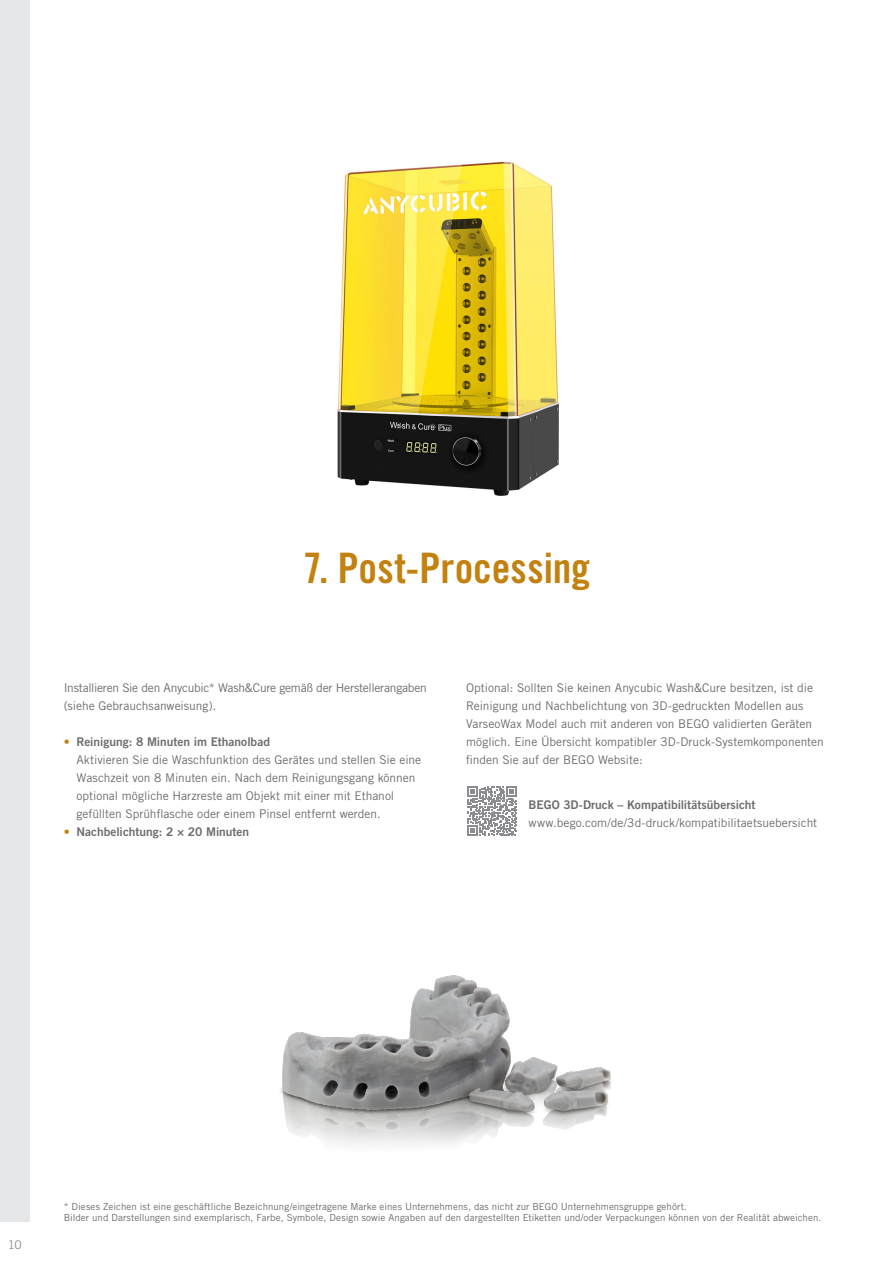
<style>
.page{position:relative;width:893px;height:1263px;background:#fff}
.page>*{position:absolute;margin:0;border:0;box-sizing:border-box;transform-origin:0 0}
.t1{font:42px "Trade Gothic LT Std Bd Cn 20";color:#c3820f}
.t2{font:12px/18px "Trade Gothic LT Pro";letter-spacing:-.005em;color:#6c6d70}
.t3{font:12px "Trade Gothic LT Pro Bd 2";color:#6c6d70}
.t4{font:12px "Trade Gothic LT Pro";color:#8a8c8f}
.t5{font:9.75px/11.7px "Trade Gothic LT Pro";letter-spacing:.005em;color:#6c6d70}
.s1{font-family:"Trade Gothic LT Pro";color:#c3820f}
</style>
<div class="page">
<div style="left:0;top:0;width:30px;height:1221px;background:#e6e7e9"></div>
<img style="left:337px;top:161px;width:222px;height:335px">
<img style="left:280px;top:975px;width:331px;height:170px">
<svg style="left:468px;top:787px;width:49px;height:49px"></svg>
<h1 class="t1" style="left:303px;top:543px;width:288px">7. Post-Processing</h1>
<p class="t2" style="left:64px;top:679px;width:365px">Installieren Sie den Anycubic* Wash&amp;Cure gemäß der Herstellerangaben (siehe Gebrauchsanweisung).</p>
<p class="t3" style="left:64px;top:734px;width:208px"><span class="s1">•</span> Reinigung: 8 Minuten im Ethanolbad</p>
<p class="t2" style="left:77px;top:751px;width:346px">Aktivieren Sie die Waschfunktion des Gerätes und stellen Sie eine Waschzeit von 8 Minuten ein. Nach dem Reinigungsgang können optional mögliche Harzreste am Objekt mit einer mit Ethanol gefüllten Sprühflasche oder einem Pinsel entfernt werden.</p>
<p class="t3" style="left:64px;top:824px;width:187px"><span class="s1">•</span> Nachbelichtung: 2 × 20 Minuten</p>
<p class="t2" style="left:466px;top:679px;width:359px">Optional: Sollten Sie keinen Anycubic Wash&amp;Cure besitzen, ist die Reinigung und Nachbelichtung von 3D-gedruckten Modellen aus VarseoWax Model auch mit anderen von BEGO validierten Geräten möglich. Eine Übersicht kompatibler 3D-Druck-Systemkomponenten finden Sie auf der BEGO Website:</p>
<p class="t3" style="left:529px;top:797px;width:228px">BEGO 3D-Druck – Kompatibilitätsübersicht</p>
<p class="t2" style="left:529px;top:814px;width:290px">www.bego.com/de/3d-druck/kompatibilitaetsuebersicht</p>
<p class="t4" style="left:8px;top:1237px;width:16px">10</p>
<p class="t5" style="left:64px;top:1200px;width:759px">* Dieses Zeichen ist eine geschäftliche Bezeichnung/eingetragene Marke eines Unternehmens, das nicht zur BEGO Unternehmensgruppe gehört.<br>Bilder und Darstellungen sind exemplarisch, Farbe, Symbole, Design sowie Angaben auf den dargestellten Etiketten und/oder Verpackungen können von der Realität abweichen.</p>
</div>
